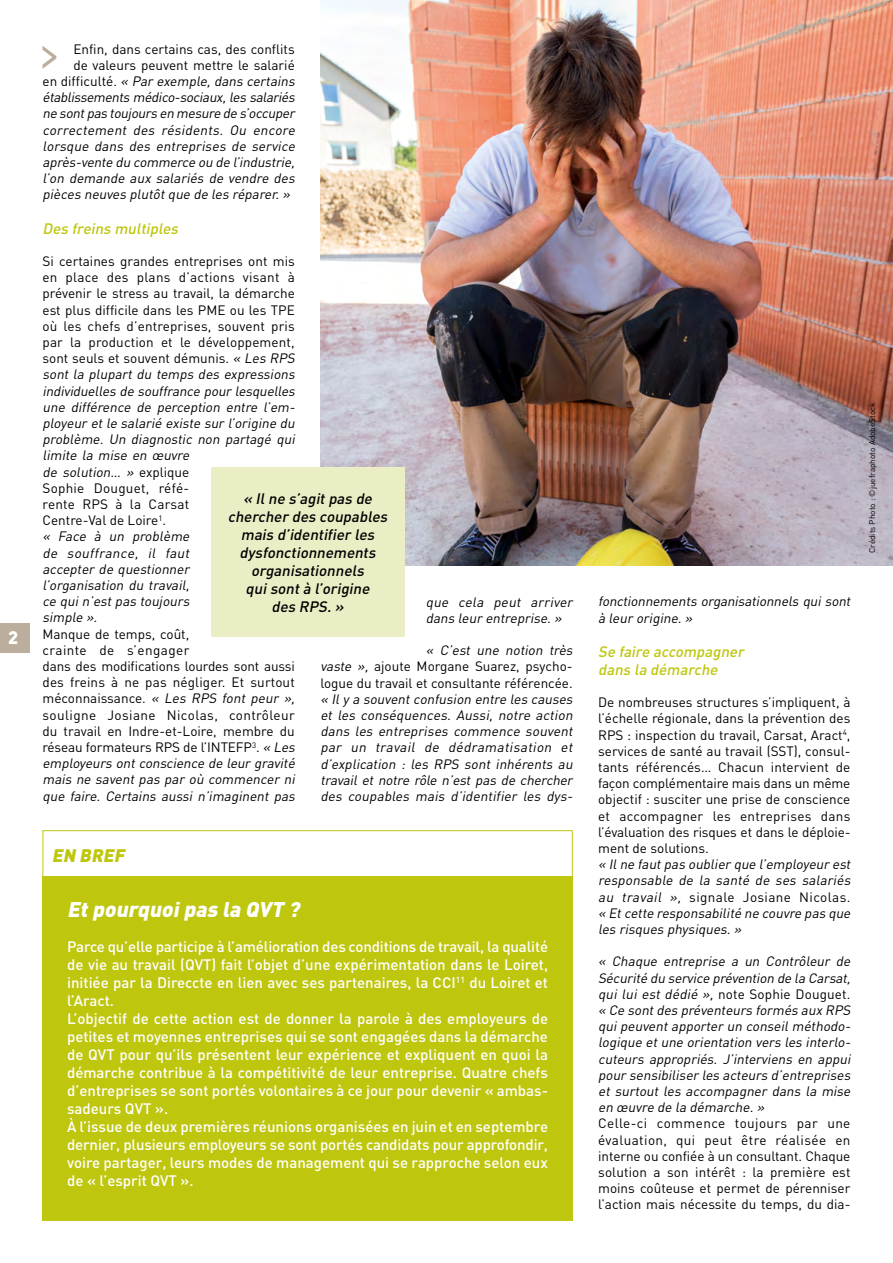
<style>
.page{position:relative;width:893px;height:1263px;background:#fff}
.page>*{position:absolute;margin:0;border:0;box-sizing:border-box;transform-origin:0 0}
.t1{font:italic 900 21px "DIN";color:#fff}
.t2{font:italic 900 18px "DIN";color:#bec60e}
.t3{font:900 18px "DIN";color:#fff}
.t4{font:500 15px/18px "DIN";color:#fff}
.t5{font:italic 500 15px/18px "DIN";color:#000;text-align:center}
.t6{font:italic 500 15px/18px "DIN";color:#bec60e}
.t7{font:italic 13.5px/16.2px "DIN";color:#000}
.t8{font:13.5px/16.2px "DIN";color:#000}
.t9{font:8.25px "DIN";color:#000}
.s1{font-style:normal}
.s2{font-style:italic}
</style>
<div class="page">
<div style="left:0;top:623px;width:30px;height:30px;background:#bbae9d"></div>
<svg style="left:43px;top:46px;width:13px;height:23px"></svg>
<div style="left:43px;top:876px;width:530px;height:344px;background:#bec60e"></div>
<div style="left:43px;top:830px;width:530px;height:47px;border:1px solid #bec60e"></div>
<img style="left:320px;top:0;width:573px;height:566px">
<div style="left:211px;top:468px;width:194px;height:169px;background:#ebedc5"></div>
<h2 class="t3" style="left:8px;top:626px;width:12px">2</h2>
<p class="t8" style="left:73px;top:40px;width:223px">Enfin, dans certains cas, des conflits</p>
<p class="t8" style="left:73px;top:56px;width:223px">de valeurs peuvent mettre le salarié</p>
<p class="t7" style="left:43px;top:73px;width:257px"><span class="s1">e n d i ff i c u lt é .</span> « Par exemple,dans certains</p>
<p class="t7" style="left:43px;top:89px;width:257px">établissements médico-sociaux,les salariés</p>
<p class="t7" style="left:43px;top:105px;width:257px">ne sontpas toujours en mesure de s’occuper</p>
<p class="t7" style="left:43px;top:121px;width:257px">correctement des résidents. Ou encore</p>
<p class="t7" style="left:43px;top:137px;width:257px">lorsque dans des entreprises de service</p>
<p class="t7" style="left:43px;top:154px;width:257px">après-vente du commerce ou de l’industrie,</p>
<p class="t7" style="left:43px;top:170px;width:257px">l’on demande aux salariés de vendre des</p>
<p class="t7" style="left:43px;top:186px;width:252px">pièces neuves plutôtque de les réparer.»</p>
<p class="t6" style="left:43px;top:219px;width:140px">Des freins multiples</p>
<p class="t7" style="left:43px;top:253px;width:257px"><span class="s1">Si certaines grandes entreprises ont mis en place des plans d’actions visant à prévenir le stress au travail, la démarche est plus difficile dans les PME ou les TPE où les chefs d’entreprises, souvent pris par la production et le développement, sont seuls et souvent démunis.</span> « Les RPS sont la plupart du temps des expressions individuelles de souffrance pour lesquelles une différence de perception entre l’em&shy;ployeur et le salarié existe sur l’origine du problème. Un diagnostic non partagé qui limite la mise en œuvre<br>de solution… » <span class="s1">ex p l i q u e<br>Sophie Douguet, réfé-<br>rente RPS à la Carsat<br>Centre-Val de Loire</span><sup>1</sup><span class="s1">.<br></span>« Face à un problème<br>de souffrance, il faut<br>accepter de questionner<br>l’organisation du travail,<br>ce qui n’est pas toujours<br>simple ».</p>
<p class="t8" style="left:43px;top:625px;width:257px">Manque de temps, coût,<br>crainte de s’engager<br>dans des modifications lourdes sont aussi des freins à ne pas négliger. Et surtout méconnaissance. <span class="s2">« Les RPS font peur », </span>souligne Josiane Nicolas, contrôleur du travail en Indre-et-Loire, membre du réseau formateurs RPS de l’INTEFP<sup>3</sup>. <span class="s2">« Les employeurs ont conscience de leur gravité mais ne savent pas par où commencer ni que faire. Certains aussi n’imaginent pas</span></p>
<p class="t5" style="left:228px;top:489px;width:164px">« Ilne s’agitpas de chercher des coupables mais d’identifier les dysfonctionnements organisationnels quisontà l’origine<br>des RPS.»</p>
<p class="t7" style="left:426px;top:593px;width:151px">que cela peut arriver dans leur entreprise.»</p>
<p class="t8" style="left:320px;top:642px;width:257px;text-indent:105px"><span class="s2">« C’est une notion très vaste »,</span> ajoute Morgane Suarez, psycho&shy;logue du travail et consultante référencée.</p>
<p class="t7" style="left:320px;top:690px;width:257px;text-align:justify">« Ily a souventconfusion entre les causes et les conséquences. Aussi, notre action dans les entreprises commence souvent par un travail de dédramatisation et d’explication : les RPS sont inhérents au travail et notre rôle n’est pas de chercher des coupables mais d’identifier les dys-</p>
<h2 class="t2" style="left:52px;top:843px;width:78px">EN BREF</h2>
<h1 class="t1" style="left:67px;top:896px;width:238px">Etpourquoipas la QVT ?</h1>
<p class="t4" style="left:67px;top:937px;width:482px">Parce qu’elle participe à l’amélioration des conditions de travail, la qualité de vie au travail (QVT) fait l’objet d’une expérimentation dans le Loiret, initiée par la Direccte en lien avec ses partenaires, la CCI<sup>11</sup> du Loiret et l’Aract.<br>L’objectif de cette action est de donner la parole à des employeurs de petites et moyennes entreprises qui se sont engagées dans la démarche de QVT pour qu’ils présentent leur expérience et expliquent en quoi la démarche contribue à la compétitivité de leur entreprise. Quatre chefs d’entreprises se sont portés volontaires à ce jour pour devenir « ambas&shy;sadeurs QVT ».<br>À l’issue de deux premières réunions organisées en juin et en septembre dernier, plusieurs employeurs se sont portés candidats pour approfondir, voire partager, leurs modes de management qui se rapproche selon eux de « l’esprit QVT ».</p>
<p class="t9" style="left:867px;top:553px;width:152px;rotate:-90deg">Crédits Photo : ©juefraphoto AdobeStock</p>
<p class="t7" style="left:598px;top:593px;width:257px">fonctionnements organisationnels qui sont à leur origine.»</p>
<p class="t6" style="left:598px;top:642px;width:150px">Se faire accompagner dans la démarche</p>
<p class="t8" style="left:598px;top:694px;width:254px;text-align:justify">De nombreuses structures s’impliquent, à l’échelle régionale, dans la prévention des RPS : inspection du travail, Carsat, Aract<sup>4</sup>, services de santé au travail (SST), consul&shy;tants référencés… Chacun intervient de façon complémentaire mais dans un même objectif : susciter une prise de conscience et accompagner les entreprises dans l’évaluation des risques et dans le déploie&shy;ment de solutions.</p>
<p class="t7" style="left:598px;top:856px;width:257px">« Ilne fautpas oublier que l’employeur est responsable de la santé de ses salariés au travail », <span class="s1">signale Josiane Nicolas. </span>« Etcette responsabilité ne couvre pas que les risques physiques.»</p>
<p class="t7" style="left:598px;top:953px;width:257px">« Chaque entreprise a un Contrôleur de Sécurité du service prévention de la Carsat, qui lui est dédié », <span class="s1">note Sophie Douguet. </span>« Ce sontdes préventeurs formés aux RPS qui peuvent apporter un conseil méthodo&shy;logique etune orientation vers les interlo&shy;cuteurs appropriés. J’interviens en appui pour sensibiliser les acteurs d’entreprises et surtout les accompagner dans la mise en œuvre de la démarche.»</p>
<p class="t8" style="left:598px;top:1115px;width:254px;text-align:justify">Celle-ci commence toujours par une évaluation, qui peut être réalisée en interne ou confiée à un consultant. Chaque solution a son intérêt : la première est moins coûteuse et permet de pérenniser l’action mais nécessite du temps, du dia-</p>
</div>
